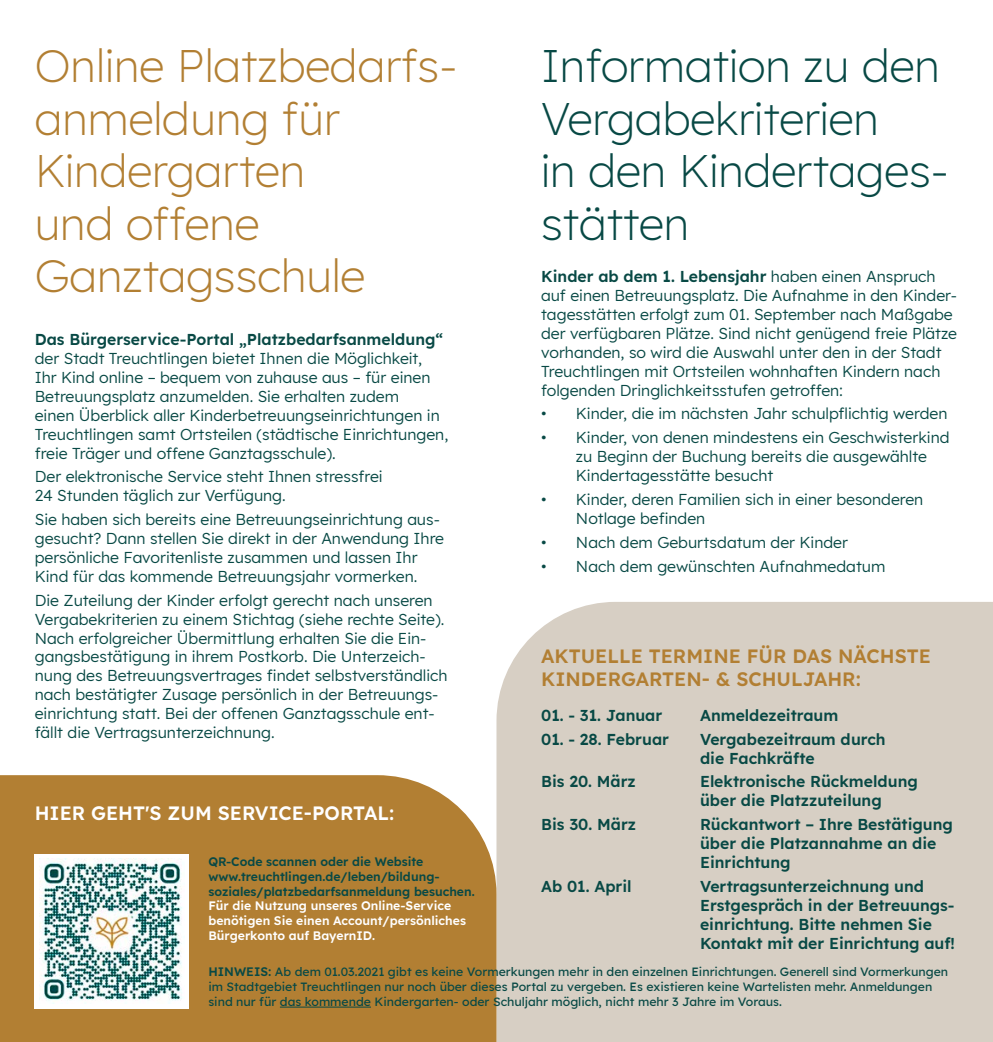
<style>
.page{position:relative;width:993px;height:1042px;background:#fff}
.page>*{position:absolute;margin:0;border:0;box-sizing:border-box;transform-origin:0 0}
.t1{font:300 45.5px/52.5px "Lexend";color:#b27f33}
.t2{font:300 45.5px/52.5px "Lexend";color:#084945}
.t3{font:600 19.25px/23.1px "Lexend";color:#b27f33}
.t4{font:600 19.25px "Lexend";color:#fff}
.t5{font:15.75px/18.9px "Lexend";color:#084945}
.t6{font:600 15.75px/18.9px "Lexend";color:#084945}
.t7{font:500 12.25px/14.7px "Lexend";color:#084945}
.t8{font:600 12.25px/14.7px "Lexend";color:#084945}
.t9{font:600 12.25px/14.7px "Lexend";color:#fff}
.s1{font-weight:600}
</style>
<div class="page">
<div style="left:496px;top:602px;width:496px;height:440px;background:#d7cfc4"></div>
<div style="left:0;top:775px;width:496px;height:267px;background:#b27f33"></div>
<div style="left:35px;top:854px;width:154px;height:154px;background:#fff"></div>
<img style="left:40px;top:859px;width:142px;height:142px">
<hr style="left:280px;top:1007px;width:91px;height:1px;background:#084945">
<h1 class="t1" style="left:35px;top:37px;width:424px">Online Platzbedarfs&shy;anmeldung für<br>Kindergarten<br>und offene<br>Ganztagsschule</h1>
<h1 class="t2" style="left:541px;top:37px;width:409px">Information zu den<br>Vergabekriterien<br>in den Kindertages&shy;stätten</h1>
<p class="t5" style="left:541px;top:266px;width:417px"><span class="s1">Kinder ab dem 1. Lebensjahr</span> haben einen Anspruch auf einen Betreuungsplatz. Die Aufnahme in den Kinder&shy;tagesstätten erfolgt zum 01. September nach Maßgabe der verfügbaren Plätze. Sind nicht genügend freie Plätze vorhanden, so wird die Auswahl unter den in der Stadt Treuchtlingen mit Ortsteilen wohnhaften Kindern nach folgenden Dringlichkeitsstufen getroffen:</p>
<p class="t5" style="left:541px;top:403px;width:407px">• Kinder, die im nächsten Jahr schulpflichtig werden</p>
<p class="t5" style="left:575px;top:427px;width:375px;text-indent:-35px">• Kinder, von denen mindestens ein Geschwisterkind zu Beginn der Buchung bereits die ausgewählte<br>Kindertagesstätte besucht</p>
<p class="t5" style="left:575px;top:489px;width:349px;text-indent:-35px">• Kinder, deren Familien sich in einer besonderen<br>Notlage befinden</p>
<p class="t5" style="left:541px;top:532px;width:308px">• Nach dem Geburtsdatum der Kinder</p>
<p class="t5" style="left:541px;top:555px;width:345px">• Nach dem gewünschten Aufnahmedatum</p>
<p class="t6" style="left:35px;top:329px;width:410px">Das Bürgerservice-Portal „Platzbedarfsanmeldung“</p>
<p class="t5" style="left:35px;top:348px;width:415px">der Stadt Treuchtlingen bietet Ihnen die Möglichkeit,<br>Ihr Kind online – bequem von zuhause aus – für einen Betreuungsplatz anzumelden. Sie erhalten zudem<br>einen Überblick aller Kinderbetreuungseinrichtungen in Treuchtlingen samt Ortsteilen (städtische Einrichtungen, freie Träger und offene Ganztagsschule).</p>
<p class="t5" style="left:35px;top:466px;width:349px">Der elektronische Service steht Ihnen stressfrei<br>24 Stunden täglich zur Verfügung.</p>
<p class="t5" style="left:35px;top:509px;width:411px">Sie haben sich bereits eine Betreuungseinrichtung aus&shy;gesucht? Dann stellen Sie direkt in der Anwendung Ihre persönliche Favoritenliste zusammen und lassen Ihr Kind für das kommende Betreuungsjahr vormerken.</p>
<p class="t5" style="left:35px;top:590px;width:414px">Die Zuteilung der Kinder erfolgt gerecht nach unseren Vergabekriterien zu einem Stichtag (siehe rechte Seite).<br>Nach erfolgreicher Übermittlung erhalten Sie die Ein&shy;gangsbestätigung in ihrem Postkorb. Die Unterzeich&shy;nung des Betreuungsvertrages findet selbstverständlich nach bestätigter Zusage persönlich in der Betreuungs&shy;einrichtung statt. Bei der offenen Ganztagsschule ent&shy;fällt die Vertragsunterzeichnung.</p>
<p class="t3" style="left:541px;top:643px;width:391px">AKTUELLE TERMINE FÜR DAS NÄCHSTE<br>KINDERGARTEN- &amp; SCHULJAHR:</p>
<p class="t6" style="left:541px;top:705px;width:123px">01. - 31. Januar</p>
<p class="t6" style="left:699px;top:705px;width:140px">Anmeldezeitraum</p>
<p class="t6" style="left:541px;top:728px;width:129px">01. - 28. Februar</p>
<p class="t6" style="left:699px;top:728px;width:187px">Vergabezeitraum durch die Fachkräfte</p>
<p class="t6" style="left:541px;top:771px;width:96px">Bis 20. März</p>
<p class="t6" style="left:699px;top:771px;width:219px">Elektronische Rückmeldung über die Platzzuteilung</p>
<p class="t6" style="left:541px;top:814px;width:96px">Bis 30. März</p>
<p class="t6" style="left:699px;top:814px;width:254px">Rückantwort – Ihre Bestätigung über die Platzannahme an die<br>Einrichtung</p>
<p class="t6" style="left:541px;top:876px;width:92px">Ab 01. April</p>
<p class="t6" style="left:699px;top:876px;width:256px">Vertragsunterzeichnung und<br>Erstgespräch in der Betreuungs&shy;einrichtung. Bitte nehmen Sie<br>Kontakt mit der Einrichtung auf!</p>
<p class="t7" style="left:208px;top:964px;width:741px"><span class="s1">HINWEIS:</span> Ab dem 01.03.2021 gibt es keine Vormerkungen mehr in den einzelnen Einrichtungen. Generell sind Vormerkungen im Stadtgebiet Treuchtlingen nur noch über dieses Portal zu vergeben. Es existieren keine Wartelisten mehr. Anmeldungen sind nur für das kommende Kindergarten- oder Schuljahr möglich, nicht mehr 3 Jahre im Voraus.</p>
<p class="t4" style="left:35px;top:798px;width:361px">HIER GEHT'S ZUM SERVICE-PORTAL:</p>
<p class="t8" style="left:208px;top:853px;width:268px">QR-Code scannen oder die Website www.treuchtlingen.de/leben/bildung&shy;soziales/platzbedarfsanmeldung besuchen.</p>
<p class="t9" style="left:208px;top:898px;width:259px">Für die Nutzung unseres Online-Service benötigen Sie einen Account/persönliches<br>Bürgerkonto auf BayernID.</p>
</div>
